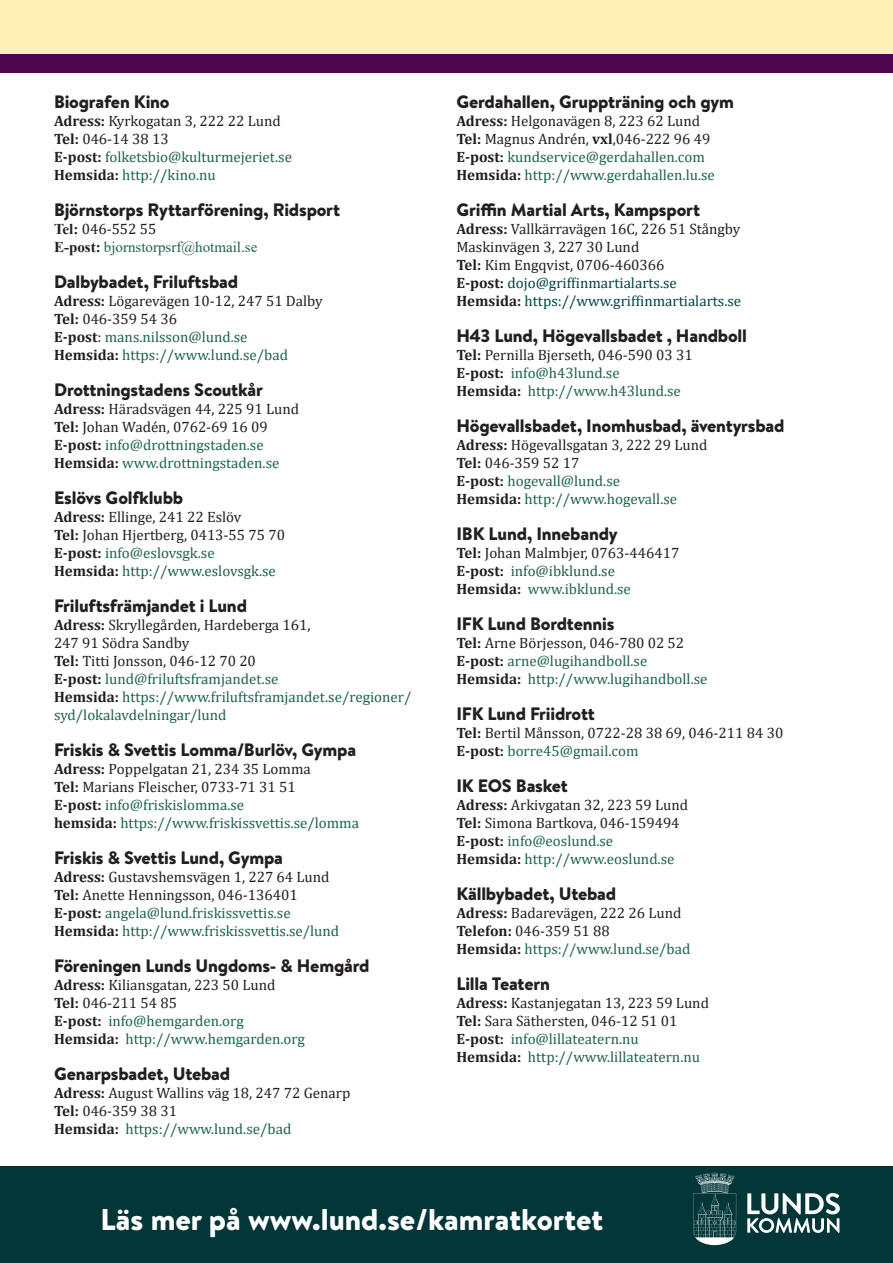
<style>
.page{position:relative;width:893px;height:1263px;background:#fff}
.page>*{position:absolute;margin:0;border:0;box-sizing:border-box;transform-origin:0 0}
.t1{font:900 30px "Brandon Text";color:#fff}
.bröd{font:900 18px "Brandon Text";letter-spacing:-.01em;color:#231f20}
.bröd-2{font:15px/18px "Cambria";color:#1e6251}
.bröd-3{font:15px/18px "Cambria";color:#231f20}
.bröd-4{font:15px/18px "Times New Roman";color:#1e6251}
.bröd-5{font:15px "Cambria";color:#004447}
.bröd-6{font:15px "Cambria";color:#004347}
.s1{font-weight:700;color:#231f20}
.s2{color:#231f20}
.s3{font-family:"Cambria";color:#231f20}
.s4{font-weight:700}
.s5{color:#1e6251}
</style>
<div class="page">
<div style="left:1px;top:0;width:892px;height:54px;background:#fff1b8"></div>
<div style="left:1px;top:1166px;width:892px;height:97px;background:#033638"></div>
<svg style="left:747px;top:1193px;width:93px;height:40px"></svg>
<svg style="left:693px;top:1173px;width:43px;height:72px"></svg>
<div style="left:0;top:54px;width:892px;height:18px;background:#4f0650"></div>
<p class="bröd" style="left:54px;top:89px;width:117px">Biografen Kino</p>
<p class="bröd-2" style="left:54px;top:112px;width:240px"><span class="s1">Adress:</span> <span class="s2">Kyrkogatan 3, 222 22 Lund<br></span><span class="s1">Tel:</span> <span class="s2">046-14 38 13<br></span><span class="s1">E-post:</span> folketsbio@kulturmejeriet.se<br><span class="s1">Hemsida:</span> http://kino.nu</p>
<p class="bröd" style="left:54px;top:197px;width:288px">Björnstorps Ryttarförening, Ridsport</p>
<p class="bröd-4" style="left:54px;top:220px;width:205px"><span class="s1">Tel:</span> <span class="s3">046-552 55<br></span><span class="s1">E-post:</span> bjornstorpsrf@hotmail.se</p>
<p class="bröd" style="left:54px;top:269px;width:186px">Dalbybadet, Friluftsbad</p>
<p class="bröd-2" style="left:54px;top:292px;width:270px"><span class="s1">Adress:</span> <span class="s2">Lögarevägen 10-12, 247 51 Dalby<br></span><span class="s1">Tel:</span> <span class="s2">046-359 54 36<br></span><span class="s1">E-post</span><span class="s2">:</span> mans.nilsson@lund.se<br><span class="s1">Hemsida:</span> https://www.lund.se/bad</p>
<p class="bröd" style="left:54px;top:377px;width:211px">Drottningstadens Scoutkår</p>
<p class="bröd-3" style="left:54px;top:400px;width:247px"><span class="s4">Adress:</span> Häradsvägen 44, 225 91 Lund <span class="s4">Tel:</span> Johan Wadén, 0762-69 16 09<br><span class="s4">E-post:</span> <span class="s5">info@drottningstaden.se </span><span class="s4">Hemsida:</span> <span class="s5">www.drottningstaden.se</span></p>
<p class="bröd" style="left:54px;top:485px;width:131px">Eslövs Golfklubb</p>
<p class="bröd-3" style="left:54px;top:508px;width:233px"><span class="s4">Adress:</span> Ellinge, 241 22 Eslöv<br><span class="s4">Tel:</span> Johan Hjertberg, 0413-55 75 70<br><span class="s4">E-post:</span> <span class="s5">info@eslovsgk.se<br></span><span class="s4">Hemsida:</span> <span class="s5">http://www.eslovsgk.se</span></p>
<p class="bröd" style="left:54px;top:593px;width:195px">Friluftsfrämjandet i Lund</p>
<p class="bröd-3" style="left:54px;top:616px;width:258px"><span class="s4">Adress:</span> Skryllegården, Hardeberga 161,</p>
<p class="bröd-3" style="left:54px;top:634px;width:137px">247 91 Södra Sandby</p>
<p class="bröd-3" style="left:54px;top:652px;width:203px"><span class="s4">Tel:</span> Titti Jonsson, 046-12 70 20</p>
<p class="bröd-2" style="left:54px;top:670px;width:226px"><span class="s1">E-post:</span> lund@friluftsframjandet.se</p>
<p class="bröd-2" style="left:54px;top:688px;width:359px"><span class="s1">Hemsida:</span> https://www.friluftsframjandet.se/regioner/ syd/lokalavdelningar/lund</p>
<p class="bröd" style="left:54px;top:737px;width:304px">Friskis &amp; Svettis Lomma/Burlöv, Gympa</p>
<p class="bröd-2" style="left:54px;top:760px;width:307px"><span class="s1">Adress:</span> <span class="s2">Poppelgatan 21, 234 35 Lomma<br></span><span class="s1">Tel:</span> <span class="s2">Marians Fleischer, 0733-71 31 51<br></span><span class="s1">E-post:</span> info@friskislomma.se<br><span class="s1">hemsida:</span> https://www.friskissvettis.se/lomma</p>
<p class="bröd" style="left:54px;top:845px;width:230px">Friskis &amp; Svettis Lund, Gympa</p>
<p class="bröd-2" style="left:54px;top:868px;width:287px"><span class="s1">Adress:</span> <span class="s2">Gustavshemsvägen 1, 227 64 Lund </span><span class="s1">Tel:</span> <span class="s2">Anette Henningsson, 046-136401<br></span><span class="s1">E-post:</span> angela@lund.friskissvettis.se <span class="s1">Hemsida:</span> http://www.friskissvettis.se/lund</p>
<p class="bröd" style="left:54px;top:953px;width:317px">Föreningen Lunds Ungdoms- &amp; Hemgård</p>
<p class="bröd-2" style="left:54px;top:976px;width:253px"><span class="s1">Adress:</span> <span class="s2">Kiliansgatan, 223 50 Lund<br></span><span class="s1">Tel:</span> <span class="s2">046-211 54 85<br></span><span class="s1">E-post:</span> info@hemgarden.org<br><span class="s1">Hemsida:</span> http://www.hemgarden.org</p>
<p class="bröd" style="left:54px;top:1061px;width:178px">Genarpsbadet, Utebad</p>
<p class="bröd-3" style="left:54px;top:1084px;width:298px"><span class="s4">Adress:</span> August Wallins väg 18, 247 72 Genarp<br><span class="s4">Tel:</span> 046-359 38 31<br><span class="s4">Hemsida:</span> <span class="s5">https://www.lund.se/bad</span></p>
<p class="bröd" style="left:456px;top:89px;width:279px">Gerdahallen, Gruppträning och gym</p>
<p class="bröd-2" style="left:456px;top:112px;width:260px"><span class="s1">Adress:</span> <span class="s2">Helgonavägen 8, 223 62 Lund </span><span class="s1">Tel:</span> <span class="s2">Magnus Andrén,</span> <span class="s1">vxl</span><span class="s2">,046-222 96 49<br></span><span class="s1">E-post:</span> kundservice@gerdahallen.com <span class="s1">Hemsida:</span> http://www.gerdahallen.lu.se</p>
<p class="bröd" style="left:456px;top:197px;width:245px">Griffin Martial Arts, Kampsport</p>
<p class="bröd-3" style="left:456px;top:220px;width:285px"><span class="s4">Adress:</span> Vallkärravägen 16C, 226 51 Stångby</p>
<p class="bröd-3" style="left:456px;top:238px;width:184px">Maskinvägen 3, 227 30 Lund</p>
<p class="bröd-3" style="left:456px;top:256px;width:210px"><span class="s4">Tel:</span> Kim Engqvist, 0706-460366</p>
<p class="bröd-6" style="left:456px;top:274px;width:222px"><span class="s1">E-post:</span> dojo@griffinmartialarts.se</p>
<p class="bröd-5" style="left:456px;top:292px;width:286px"><span class="s1">Hemsida:</span> https://www.griffinmartialarts.se</p>
<p class="bröd" style="left:456px;top:323px;width:292px">H43 Lund, Högevallsbadet , Handboll</p>
<p class="bröd-2" style="left:456px;top:346px;width:238px"><span class="s1">Tel:</span> <span class="s2">Pernilla Bjerseth, 046-590 03 31<br></span><span class="s1">E-post:</span> info@h43lund.se<br><span class="s1">Hemsida:</span> http://www.h43lund.se</p>
<p class="bröd" style="left:456px;top:413px;width:330px">Högevallsbadet, Inomhusbad, äventyrsbad</p>
<p class="bröd-2" style="left:456px;top:436px;width:253px"><span class="s1">Adress:</span> <span class="s2">Högevallsgatan 3, 222 29 Lund<br></span><span class="s1">Tel:</span> <span class="s2">046-359 52 17<br></span><span class="s1">E-post:</span> hogevall@lund.se<br><span class="s1">Hemsida:</span> http://www.hogevall.se</p>
<p class="bröd" style="left:456px;top:521px;width:163px">IBK Lund, Innebandy</p>
<p class="bröd-2" style="left:456px;top:544px;width:225px"><span class="s1">Tel:</span> <span class="s2">Johan Malmbjer, 0763-446417<br></span><span class="s1">E-post:</span> info@ibklund.se<br><span class="s1">Hemsida:</span> www.ibklund.se</p>
<p class="bröd" style="left:456px;top:611px;width:160px">IFK Lund Bordtennis</p>
<p class="bröd-2" style="left:456px;top:634px;width:253px"><span class="s1">Tel:</span> <span class="s2">Arne Börjesson, 046-780 02 52<br></span><span class="s1">E-post:</span> arne@lugihandboll.se<br><span class="s1">Hemsida:</span> http://www.lugihandboll.se</p>
<p class="bröd" style="left:456px;top:701px;width:140px">IFK Lund Friidrott</p>
<p class="bröd-3" style="left:456px;top:724px;width:328px"><span class="s4">Tel:</span> Bertil Månsson, 0722-28 38 69, 046-211 84 30</p>
<p class="bröd-2" style="left:456px;top:742px;width:184px"><span class="s1">E-post:</span> borre45@gmail.com</p>
<p class="bröd" style="left:456px;top:773px;width:113px">IK EOS Basket</p>
<p class="bröd-3" style="left:456px;top:796px;width:233px"><span class="s4">Adress:</span> Arkivgatan 32, 223 59 Lund<br><span class="s4">Tel:</span> Simona Bartkova, 046-159494<br><span class="s4">E-post:</span> <span class="s5">info@eoslund.se</span></p>
<p class="bröd-2" style="left:456px;top:850px;width:220px"><span class="s1">Hemsida:</span> http://www.eoslund.se</p>
<p class="bröd" style="left:456px;top:881px;width:161px">Källbybadet, Utebad</p>
<p class="bröd-3" style="left:456px;top:904px;width:236px"><span class="s4">Adress:</span> Badarevägen, 222 26 Lund<br><span class="s4">Telefon:</span> 046-359 51 88<br><span class="s4">Hemsida:</span> <span class="s5">https://www.lund.se/bad</span></p>
<p class="bröd" style="left:456px;top:971px;width:95px">Lilla Teatern</p>
<p class="bröd-3" style="left:456px;top:994px;width:254px"><span class="s4">Adress:</span> Kastanjegatan 13, 223 59 Lund <span class="s4">Tel:</span> Sara Säthersten, 046-12 51 01<br><span class="s4">E-post:</span> <span class="s5">info@lillateatern.nu<br></span><span class="s4">Hemsida:</span> <span class="s5">http://www.lillateatern.nu</span></p>
<p class="t1" style="left:101px;top:1198px;width:504px">Läs mer på www.lund.se/kamratkortet</p>
</div>
